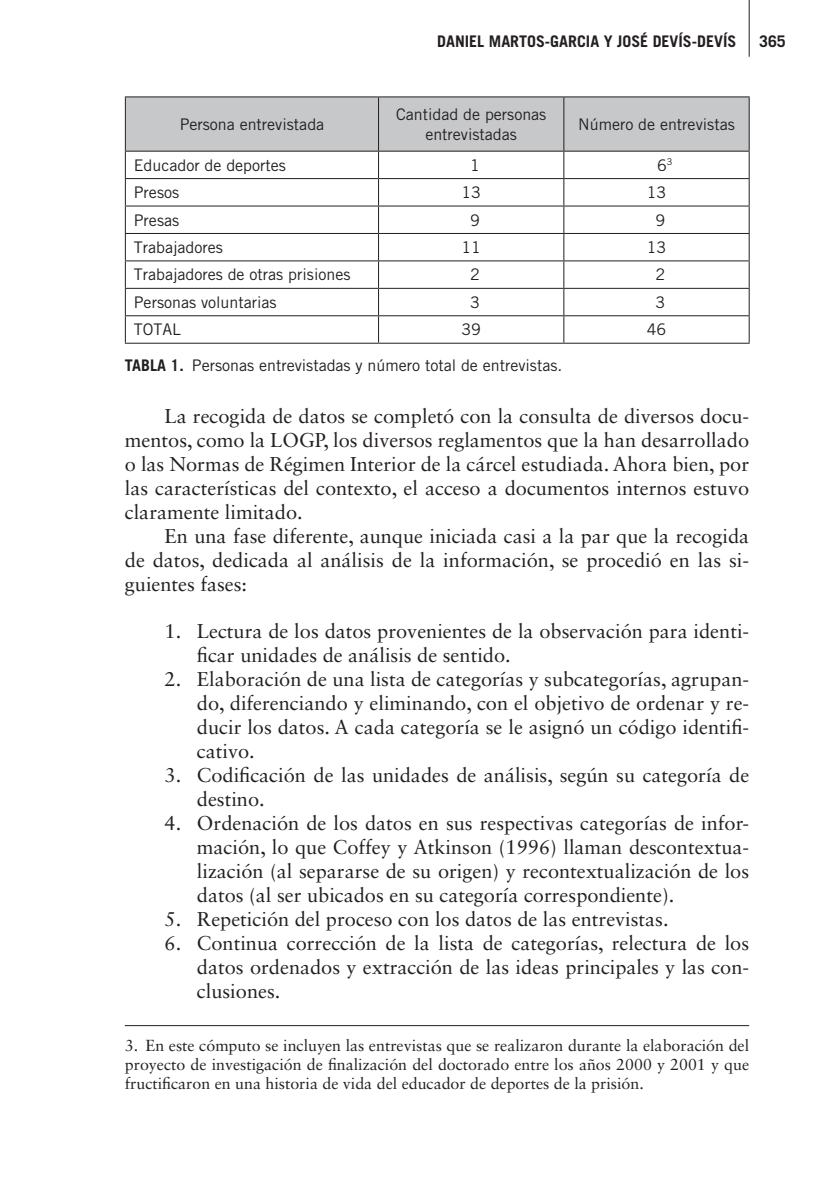
<style>
.page{position:relative;width:840px;height:1191px;background:#fff}
.page>*{position:absolute;margin:0;border:0;box-sizing:border-box;transform-origin:0 0}
.t1{font:20px/24px "Sabon LT Std";color:#231f20;text-align:justify}
.t2{font:16px/20px "Trade Gothic LT Std";color:#231f20;text-align:center}
.t3{font:16px/19.2px "Sabon LT Std";color:#231f20;text-align:justify}
.t4{font:700 16px "Trade Gothic LT Std";color:#231f20}
.s1{font-weight:700}
</style>
<div class="page">
<hr style="left:748px;top:0;width:1px;height:57px;background:#231f20">
<hr style="left:125px;top:96px;width:253px;height:1px;background:#231f20">
<hr style="left:378px;top:96px;width:185px;height:1px;background:#231f20">
<hr style="left:563px;top:96px;width:186px;height:1px;background:#231f20">
<svg style="left:125px;top:97px;width:624px;height:246px"></svg>
<hr style="left:125px;top:343px;width:253px;height:1px;background:#231f20">
<hr style="left:378px;top:343px;width:185px;height:1px;background:#231f20">
<hr style="left:563px;top:343px;width:186px;height:1px;background:#231f20">
<hr style="left:125px;top:1025px;width:623px;height:1px;background:#231f20">
<p class="t4" style="left:437px;top:31px;width:300px">DANIEL MARTOS-GARCIA Y JOSÉ DEVÍS-DEVÍS</p>
<p class="t4" style="left:758px;top:31px;width:28px">365</p>
<p class="t2" style="left:179px;top:114px;width:146px">Persona entrevistada</p>
<p class="t2" style="left:396px;top:104px;width:152px">Cantidad de personas entrevistadas</p>
<p class="t2" style="left:578px;top:114px;width:158px">N úmero de entrevistas</p>
<p class="t2" style="left:134px;top:155px;width:153px">Educador de deportes</p>
<p class="t2" style="left:470px;top:155px;width:11px">1</p>
<p class="t2" style="left:656px;top:155px;width:17px">6<sup>3</sup></p>
<p class="t2" style="left:134px;top:182px;width:47px">Presos</p>
<p class="t2" style="left:461px;top:182px;width:21px">13</p>
<p class="t2" style="left:646px;top:182px;width:21px">13</p>
<p class="t2" style="left:134px;top:210px;width:47px">Presas</p>
<p class="t2" style="left:470px;top:210px;width:11px">9</p>
<p class="t2" style="left:655px;top:210px;width:11px">9</p>
<p class="t2" style="left:134px;top:237px;width:90px">Trabajadores</p>
<p class="t2" style="left:461px;top:237px;width:21px">11</p>
<p class="t2" style="left:646px;top:237px;width:21px">13</p>
<p class="t2" style="left:134px;top:264px;width:218px">Trabajadores de otras prisiones</p>
<p class="t2" style="left:470px;top:264px;width:11px">2</p>
<p class="t2" style="left:655px;top:264px;width:11px">2</p>
<p class="t2" style="left:134px;top:292px;width:144px">Personas voluntarias</p>
<p class="t2" style="left:470px;top:292px;width:11px">3</p>
<p class="t2" style="left:655px;top:292px;width:11px">3</p>
<p class="t2" style="left:134px;top:319px;width:11px">TOTAL</p>
<p class="t2" style="left:461px;top:319px;width:21px">39</p>
<p class="t2" style="left:646px;top:319px;width:21px">46</p>
<p class="t2" style="left:125px;top:355px;width:444px"><span class="s1">TABLA 1.</span> Personas entrevistadas y número total de entrevistas.<sup>3</sup></p>
<p class="t1" style="left:125px;top:404px;width:625px;text-indent:40px">La recogida de datos se completó con la consulta de diversos docu&shy;mentos, como la LOGP, los diversos reglamentos que la han desarrollado o las Normas de Régimen Interior de la cárcel estudiada. Ahora bien, por las características del contexto, el acceso a documentos internos estuvo claramente limitado.</p>
<p class="t1" style="left:125px;top:524px;width:625px;text-indent:40px">En una fase diferente, aunque iniciada casi a la par que la recogida de datos, dedicada al análisis de la información, se procedió en las si&shy;guientes fases:</p>
<p class="t1" style="left:197px;top:619px;width:553px;text-indent:-32px">1. Lectura de los datos provenientes de la observación para identi&shy;ficar unidades de análisis de sentido.</p>
<p class="t1" style="left:197px;top:667px;width:553px;text-indent:-32px">2. Elaboración de una lista de categorías y subcategorías, agrupan&shy;do, diferenciando y eliminando, con el objetivo de ordenar y re&shy;ducir los datos. A cada categoría se le asignó un código identifi&shy;cativo.</p>
<p class="t1" style="left:197px;top:763px;width:553px;text-indent:-32px">3. Codificación de las unidades de análisis, según su categoría de destino.</p>
<p class="t1" style="left:197px;top:811px;width:553px;text-indent:-32px">4. Ordenación de los datos en sus respectivas categorías de infor&shy;mación, lo que Coffey y Atkinson (1996) llaman descontextua&shy;lización (al separarse de su origen) y recontextualización de los datos (al ser ubicados en su categoría correspondiente).</p>
<p class="t1" style="left:164px;top:907px;width:505px">5. Repetición del proceso con los datos de las entrevistas.</p>
<p class="t1" style="left:197px;top:931px;width:553px;text-indent:-32px">6. Continua corrección de la lista de categorías, relectura de los datos ordenados y extracción de las ideas principales y las con&shy;clusiones.</p>
<p class="t3" style="left:125px;top:1035px;width:625px">3. En este cómputo se incluyen las entrevistas que se realizaron durante la elaboración del proyecto de investigación de finalización del doctorado entre los años 2000 y 2001 y que fructificaron en una historia de vida del educador de deportes de la prisión.</p>
</div>
